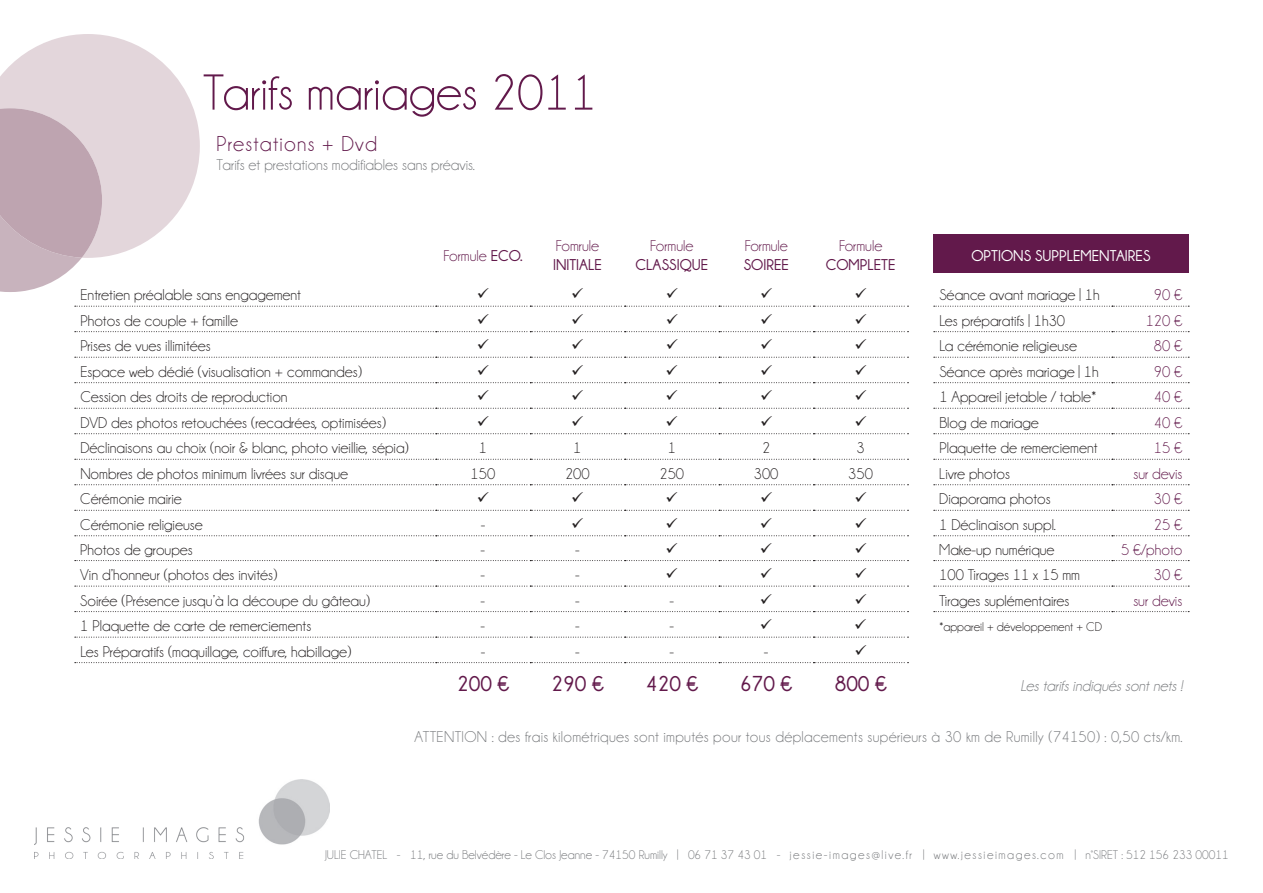
<style>
.page{position:relative;width:1263px;height:893px;background:#fff}
.page>*{position:absolute;margin:0;border:0;box-sizing:border-box;transform-origin:0 0}
.t1{font:51px "Champagne&Limousines";color:#62194b}
.t2{font:700 21.75px "Champagne&Limousines";color:#62194b}
.t3{font:21.75px "Champagne&Limousines";letter-spacing:.055em;color:#62194b}
.t4{font:15.75px "Champagne&Limousines";color:#231f20}
.t5{font:15.75px "Champagne&Limousines";letter-spacing:.02em;color:#76787b}
.t6{font:15.75px "Champagne&Limousines";color:#62194b}
.t7{font:15.75px "Champagne&Limousines";color:#76787b}
.t8{font:700 15.75px "Champagne&Limousines";color:#62194b}
.t9{font:italic 15.75px "Champagne&Limousines";color:#76787b}
.t10{font:700 15.75px "Champagne&Limousines";color:#fff}
.t11{font:12.75px "Champagne&Limousines";color:#76787b}
.t12{font:12.75px "Champagne&Limousines";color:#231f20}
.s1{font-weight:700}
</style>
<div class="page">
<img style="left:34px;top:780px;width:296px;height:79px">
<svg style="left:0;top:34px;width:200px;height:258px"></svg>
<div style="left:933px;top:234px;width:255px;height:38px;background:#62194b"></div>
<svg style="left:934px;top:306px;width:255px;height:1px"></svg>
<svg style="left:934px;top:331px;width:255px;height:1px"></svg>
<svg style="left:934px;top:357px;width:255px;height:1px"></svg>
<svg style="left:934px;top:382px;width:255px;height:1px"></svg>
<svg style="left:934px;top:408px;width:255px;height:1px"></svg>
<svg style="left:934px;top:433px;width:255px;height:1px"></svg>
<svg style="left:934px;top:459px;width:255px;height:1px"></svg>
<svg style="left:934px;top:484px;width:255px;height:1px"></svg>
<svg style="left:934px;top:510px;width:255px;height:1px"></svg>
<svg style="left:934px;top:535px;width:255px;height:1px"></svg>
<svg style="left:934px;top:560px;width:255px;height:1px"></svg>
<svg style="left:934px;top:586px;width:255px;height:1px"></svg>
<svg style="left:934px;top:611px;width:255px;height:1px"></svg>
<svg style="left:75px;top:306px;width:830px;height:1px"></svg>
<svg style="left:75px;top:331px;width:830px;height:1px"></svg>
<svg style="left:75px;top:357px;width:830px;height:1px"></svg>
<svg style="left:75px;top:382px;width:830px;height:1px"></svg>
<svg style="left:75px;top:408px;width:830px;height:1px"></svg>
<svg style="left:75px;top:433px;width:830px;height:1px"></svg>
<svg style="left:75px;top:459px;width:830px;height:1px"></svg>
<svg style="left:75px;top:484px;width:830px;height:1px"></svg>
<svg style="left:75px;top:510px;width:830px;height:1px"></svg>
<svg style="left:75px;top:535px;width:830px;height:1px"></svg>
<svg style="left:75px;top:560px;width:830px;height:1px"></svg>
<svg style="left:75px;top:586px;width:830px;height:1px"></svg>
<svg style="left:75px;top:611px;width:830px;height:1px"></svg>
<svg style="left:75px;top:637px;width:830px;height:1px"></svg>
<svg style="left:75px;top:662px;width:830px;height:1px"></svg>
<h1 class="t1" style="left:203px;top:64px;width:396px">Tarifs mariages 2011</h1>
<h2 class="t3" style="left:217px;top:131px;width:162px">Prestations + Dvd</h2>
<p class="t7" style="left:217px;top:156px;width:260px">Tarifs et prestations modifiables sans préavis.</p>
<p class="t6" style="left:444px;top:246px;width:81px">Formule <span class="s1">ECO.</span></p>
<p class="t6" style="left:556px;top:237px;width:45px">Fomrule</p>
<p class="t8" style="left:553px;top:256px;width:50px">INITIALE</p>
<p class="t6" style="left:650px;top:237px;width:45px">Formule</p>
<p class="t8" style="left:635px;top:256px;width:74px">CLASSIQUE</p>
<p class="t6" style="left:745px;top:237px;width:45px">Formule</p>
<p class="t8" style="left:744px;top:256px;width:47px">SOIREE</p>
<p class="t6" style="left:839px;top:237px;width:45px">Formule</p>
<p class="t8" style="left:826px;top:256px;width:71px">COMPLETE</p>
<p class="t10" style="left:971px;top:246px;width:181px">OPTIONS SUPPLEMENTAIRES</p>
<p class="t4" style="left:80px;top:286px;width:222px">Entretien préalable sans engagement</p>
<p class="t4" style="left:939px;top:286px;width:162px">Séance avant mariage | 1h</p>
<p class="t6" style="left:1154px;top:286px;width:30px">90 €</p>
<p class="t4" style="left:80px;top:311px;width:159px">Photos de couple + famille</p>
<p class="t4" style="left:939px;top:311px;width:127px">Les préparatifs | 1h30</p>
<p class="t6" style="left:1146px;top:311px;width:38px">120 €</p>
<p class="t4" style="left:80px;top:337px;width:132px">Prises de vues illimitées</p>
<p class="t4" style="left:939px;top:337px;width:139px">La cérémonie religieuse</p>
<p class="t6" style="left:1154px;top:337px;width:30px">80 €</p>
<p class="t4" style="left:80px;top:362px;width:283px">Espace web dédié (visualisation + commandes)</p>
<p class="t4" style="left:939px;top:362px;width:161px">Séance après mariage | 1h</p>
<p class="t6" style="left:1154px;top:362px;width:30px">90 €</p>
<p class="t4" style="left:80px;top:388px;width:209px">Cession des droits de reproduction</p>
<p class="t4" style="left:939px;top:388px;width:158px">1 Appareil jetable / table*</p>
<p class="t6" style="left:1154px;top:388px;width:30px">40 €</p>
<p class="t4" style="left:80px;top:413px;width:307px">DVD des photos retouchées (recadrées, optimisées)</p>
<p class="t4" style="left:939px;top:413px;width:101px">Blog de mariage</p>
<p class="t6" style="left:1154px;top:413px;width:30px">40 €</p>
<p class="t4" style="left:80px;top:439px;width:330px">Déclinaisons au choix (noir &amp; blanc, photo vieillie, sépia)</p>
<p class="t4" style="left:479px;top:439px;width:10px">1</p>
<p class="t4" style="left:573px;top:439px;width:10px">1</p>
<p class="t4" style="left:668px;top:439px;width:10px">1</p>
<p class="t4" style="left:762px;top:439px;width:10px">2</p>
<p class="t4" style="left:856px;top:439px;width:10px">3</p>
<p class="t4" style="left:939px;top:439px;width:160px">Plaquette de remerciement</p>
<p class="t6" style="left:1154px;top:439px;width:30px">15 €</p>
<p class="t4" style="left:80px;top:465px;width:269px">Nombres de photos minimum livrées sur disque</p>
<p class="t4" style="left:471px;top:465px;width:26px">150</p>
<p class="t4" style="left:565px;top:465px;width:26px">200</p>
<p class="t4" style="left:659px;top:465px;width:26px">250</p>
<p class="t4" style="left:754px;top:465px;width:26px">300</p>
<p class="t4" style="left:848px;top:465px;width:26px">350</p>
<p class="t4" style="left:939px;top:465px;width:72px">Livre photos</p>
<p class="t6" style="left:1133px;top:465px;width:51px">sur devis</p>
<p class="t4" style="left:80px;top:490px;width:103px">Cérémonie mairie</p>
<p class="t4" style="left:939px;top:490px;width:113px">Diaporama photos</p>
<p class="t6" style="left:1154px;top:490px;width:30px">30 €</p>
<p class="t4" style="left:80px;top:516px;width:124px">Cérémonie religieuse</p>
<p class="t4" style="left:481px;top:516px;width:6px">-</p>
<p class="t4" style="left:939px;top:516px;width:118px">1 Déclinaison suppl.</p>
<p class="t6" style="left:1154px;top:516px;width:30px">25 €</p>
<p class="t4" style="left:80px;top:540px;width:114px">Photos de groupes</p>
<p class="t4" style="left:481px;top:540px;width:6px">-</p>
<p class="t4" style="left:575px;top:540px;width:6px">-</p>
<p class="t4" style="left:939px;top:540px;width:117px">Make-up numérique</p>
<p class="t6" style="left:1121px;top:540px;width:63px">5 €/photo</p>
<p class="t4" style="left:80px;top:566px;width:199px">Vin d’honneur (photos des invités)</p>
<p class="t4" style="left:481px;top:566px;width:6px">-</p>
<p class="t4" style="left:575px;top:566px;width:6px">-</p>
<p class="t4" style="left:939px;top:566px;width:142px">100 Tirages 11 x 15 mm</p>
<p class="t6" style="left:1154px;top:566px;width:30px">30 €</p>
<p class="t4" style="left:80px;top:591px;width:291px">Soirée (Présence jusqu’à la découpe du gâteau)</p>
<p class="t4" style="left:481px;top:591px;width:6px">-</p>
<p class="t4" style="left:575px;top:591px;width:6px">-</p>
<p class="t4" style="left:669px;top:591px;width:6px">-</p>
<p class="t4" style="left:939px;top:591px;width:132px">Tirages suplémentaires</p>
<p class="t6" style="left:1133px;top:591px;width:51px">sur devis</p>
<p class="t4" style="left:80px;top:617px;width:233px">1 Plaquette de carte de remerciements</p>
<p class="t4" style="left:481px;top:617px;width:6px">-</p>
<p class="t4" style="left:575px;top:617px;width:6px">-</p>
<p class="t4" style="left:669px;top:617px;width:6px">-</p>
<p class="t12" style="left:939px;top:620px;width:164px">*appareil + développement + CD</p>
<p class="t4" style="left:80px;top:642px;width:273px">Les Préparatifs (maquillage, coiffure, habillage)</p>
<p class="t4" style="left:481px;top:642px;width:6px">-</p>
<p class="t4" style="left:575px;top:642px;width:6px">-</p>
<p class="t4" style="left:670px;top:642px;width:6px">-</p>
<p class="t4" style="left:764px;top:642px;width:6px">-</p>
<h2 class="t2" style="left:457px;top:671px;width:54px">200 €</h2>
<h2 class="t2" style="left:551px;top:671px;width:54px">290 €</h2>
<h2 class="t2" style="left:645px;top:671px;width:54px">420 €</h2>
<h2 class="t2" style="left:740px;top:671px;width:54px">670 €</h2>
<h2 class="t2" style="left:835px;top:671px;width:54px">800 €</h2>
<p class="t9" style="left:1020px;top:676px;width:167px">Lestarifsindiquéssontnets!</p>
<p class="t5" style="left:414px;top:727px;width:769px">ATTENTION : des frais kilométriques sont imputés pour tous déplacements supérieurs à 30 km de Rumilly (74150) : 0,50 cts/km.</p>
<p class="t11" style="left:325px;top:847px;width:905px">JULIE CHATEL - 11, rue du Belvédère - Le Clos Jeanne - 74150 Rumilly | 06 71 37 43 01 - j essie-images@live.fr | www.jessieimages.com | n°SIRET : 512 156 233 00011</p>
</div>
